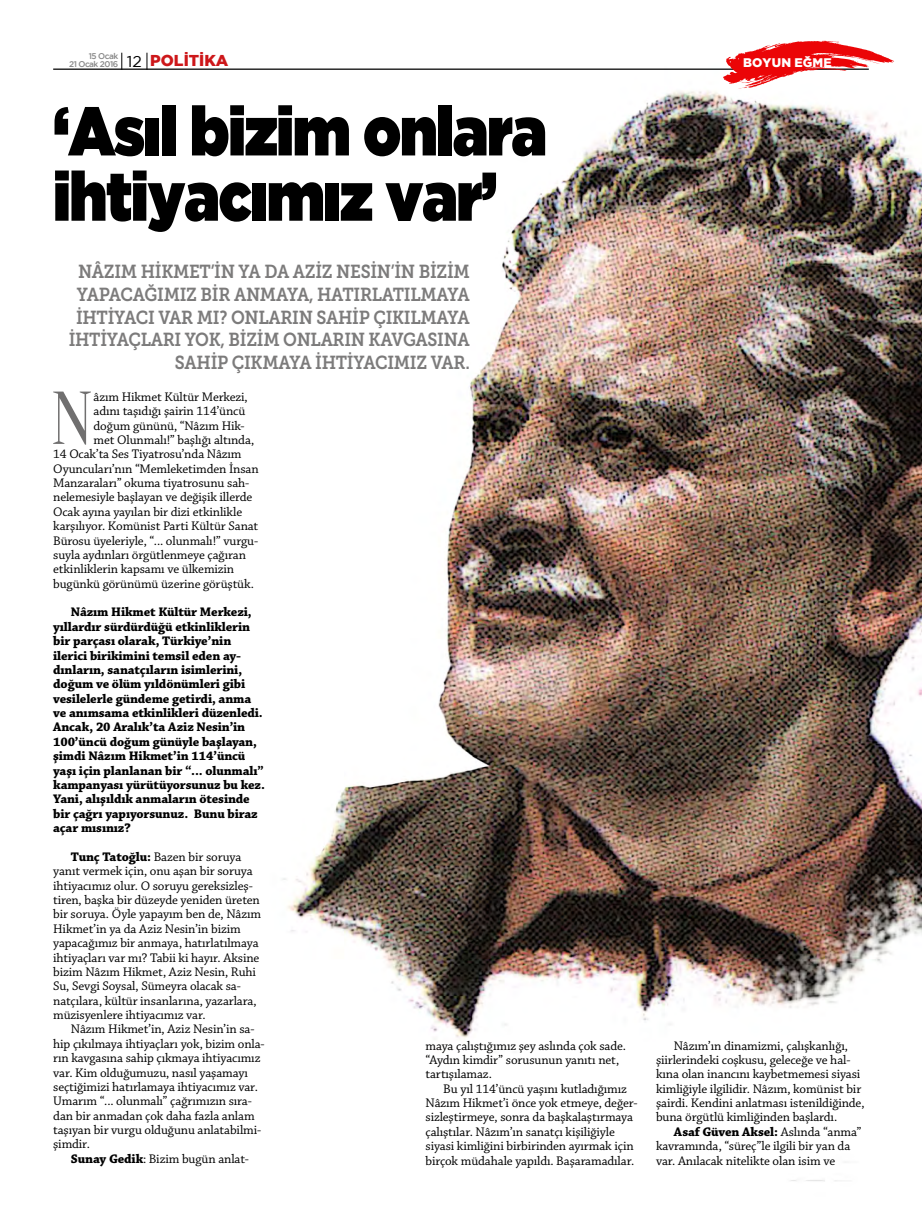
<style>
.page{position:relative;width:922px;height:1223px;background:#fff}
.page>*{position:absolute;margin:0;border:0;box-sizing:border-box;transform-origin:0 0}
.t1{font:74.75px "Oranienbaum";color:#706f6f}
.t2{font:900 68.75px/65.2px "Gotham";letter-spacing:-.02em;color:#000;scale:.85 1}
.t3{font:18.75px/22.5px "Museo Slab 700";letter-spacing:-.02em;color:#7c7b7b;text-align:right;scale:.9 1}
.t4{font:13.12px/14.4px "Chaparral Pro";letter-spacing:-.01em;color:#000}
.t5{font:700 13.12px/14.4px "Chaparral Pro";letter-spacing:-.01em;color:#000}
.t6{font:800 12.38px "Gotham";color:#fff}
.t7{font:500 8.25px "Gotham";letter-spacing:-.06em;color:#878787}
.s1{font-weight:400;font-size:15.75px;color:#000}
.s2{font-weight:800;font-size:15.75px;color:#cd171a}
.s3{font-weight:700}
</style>
<div class="page">
<img style="left:184px;top:40px;width:737px;height:1142px">
<hr style="left:53px;top:69px;width:815px;height:1px;background:#000">
<svg style="left:121px;top:53px;width:1px;height:17px"></svg>
<svg style="left:147px;top:53px;width:1px;height:17px"></svg>
<svg style="left:722px;top:41px;width:172px;height:48px"></svg>
<p class="t7" style="left:69px;top:59px;width:161px">21 Ocak 2016 <span class="s1">12</span> <span class="s2">POLİTİKA</span></p>
<p class="t6" style="left:742px;top:56px;width:80px">BOYUN EĞME</p>
<p class="t7" style="left:89px;top:51px;width:31px">15 Ocak</p>
<h2 class="t2" style="left:53px;top:97px;width:582px">‘Asıl bizim onlara ihtiyacımız var’</h2>
<h3 class="t3" style="left:69px;top:261px;width:447px">NÂZIM HIKMET’IN YA DA AZIZ NESIN’IN BIZIM YAPACAĞIMIZ BIR ANMAYA, HATIRLATILMAYA IHTIYACI VAR MI? ONLARIN SAHIP ÇIKILMAYA IHTIYAÇLARI YOK, BIZIM ONLARIN KAVGASINA SAHIP ÇIKMAYA IHTIYACIMIZ VAR.</h3>
<h1 class="t1" style="left:50px;top:377px;width:45px">N</h1>
<p class="t4" style="left:94px;top:390px;width:156px">âzım Hikmet Kültür Merkezi,</p>
<p class="t4" style="left:94px;top:404px;width:153px">adını taşıdığı şairin 114’üncü</p>
<p class="t4" style="left:94px;top:419px;width:153px">doğum gününü, “Nâzım Hik-</p>
<p class="t4" style="left:94px;top:433px;width:162px">met Olunmalı!” başlığı altında,</p>
<p class="t4" style="left:53px;top:447px;width:190px">14 Ocak’ta Ses Tiyatrosu’nda Nâzım</p>
<p class="t4" style="left:53px;top:462px;width:207px">Oyuncuları’nın “Memleketimden İnsan</p>
<p class="t4" style="left:53px;top:476px;width:198px">Manzaraları” okuma tiyatrosunu sah-</p>
<p class="t4" style="left:53px;top:490px;width:200px">nelemesiyle başlayan ve değişik illerde</p>
<p class="t4" style="left:53px;top:505px;width:190px">Ocak ayına yayılan bir dizi etkinlikle</p>
<p class="t4" style="left:53px;top:519px;width:206px">karşılıyor. Komünist Parti Kültür Sanat</p>
<p class="t4" style="left:53px;top:533px;width:206px">Bürosu üyeleriyle, “... olunmalı!” vurgu-</p>
<p class="t4" style="left:53px;top:548px;width:194px">suyla aydınları örgütlenmeye çağıran</p>
<p class="t4" style="left:53px;top:562px;width:182px">etkinliklerin kapsamı ve ülkemizin</p>
<p class="t4" style="left:53px;top:577px;width:202px">bugünkü görünümü üzerine görüştük.</p>
<p class="t5" style="left:53px;top:605px;width:213px;text-indent:18px">Nâzım Hikmet Kültür Merkezi, yıllardır sürdürdüğü etkinliklerin bir parçası olarak, Türkiye’nin ilerici birikimini temsil eden ay&shy;dınların, sanatçıların isimlerini, doğum ve ölüm yıldönümleri gibi vesilelerle gündeme getirdi, anma ve anımsama etkinlikleri düzenledi.<br>Ancak, 20 Aralık’ta Aziz Nesin’in 100’üncü doğum günüyle başlayan, şimdi Nâzım Hikmet’in 114’üncü yaşı için planlanan bir “... olunmalı” kampanyası yürütüyorsunuz bu kez.<br>Yani, alışıldık anmaların ötesinde bir çağrı yapıyorsunuz. Bunu biraz açar mısınız?</p>
<p class="t4" style="left:53px;top:850px;width:209px;text-indent:18px"><span class="s3">Tunç Tatoğlu:</span> Bazen bir soruya yanıt vermek için, onu aşan bir soruya ihtiyacımız olur. O soruyu gereksizleş&shy;tiren, başka bir düzeyde yeniden üreten bir soruya. Öyle yapayım ben de, Nâzım Hikmet’in ya da Aziz Nesin’in bizim yapacağımız bir anmaya, hatırlatılmaya ihtiyaçları var mı? Tabii ki hayır. Aksine bizim Nâzım Hikmet, Aziz Nesin, Ruhi Su, Sevgi Soysal, Sümeyra olacak sa&shy;natçılara, kültür insanlarına, yazarlara, müzisyenlere ihtiyacımız var.</p>
<p class="t4" style="left:53px;top:1022px;width:213px;text-indent:18px">Nâzım Hikmet’in, Aziz Nesin’in sa&shy;hip çıkılmaya ihtiyaçları yok, bizim onla&shy;rın kavgasına sahip çıkmaya ihtiyacımız var. Kim olduğumuzu, nasıl yaşamayı seçtiğimizi hatırlamaya ihtiyacımız var.<br>Umarım “... olunmalı” çağrımızın sıra&shy;dan bir anmadan çok daha fazla anlam taşıyan bir vurgu olduğunu anlatabilmi&shy;şimdir.</p>
<p class="t4" style="left:71px;top:1151px;width:179px"><span class="s3">Sunay Gedik</span>: Bizim bugün anlat-</p>
<p class="t4" style="left:425px;top:1038px;width:202px">maya çalıştığımız şey aslında çok sade. “Aydın kimdir” sorusunun yanıtı net, tartışılamaz.</p>
<p class="t4" style="left:425px;top:1081px;width:213px;text-indent:18px">Bu yıl 114’üncü yaşını kutladığımız Nâzım Hikmet’i önce yok etmeye, değer&shy;sizleştirmeye, sonra da başkalaştırmaya çalıştılar. Nâzım’ın sanatçı kişiliğiyle siyasi kimliğini birbirinden ayırmak için birçok müdahale yapıldı. Başaramadılar.</p>
<p class="t4" style="left:656px;top:1038px;width:210px;text-indent:18px">Nâzım’ın dinamizmi, çalışkanlığı, şiirlerindeki coşkusu, geleceğe ve hal&shy;kına olan inancını kaybetmemesi siyasi kimliğiyle ilgilidir. Nâzım, komünist bir şairdi. Kendini anlatması istenildiğinde, buna örgütlü kimliğinden başlardı.</p>
<p class="t4" style="left:656px;top:1124px;width:207px;text-indent:18px"><span class="s3">Asaf Güven Aksel:</span> Aslında “anma” kavramında, “süreç”le ilgili bir yan da var. Anılacak nitelikte olan isim ve</p>
</div>
